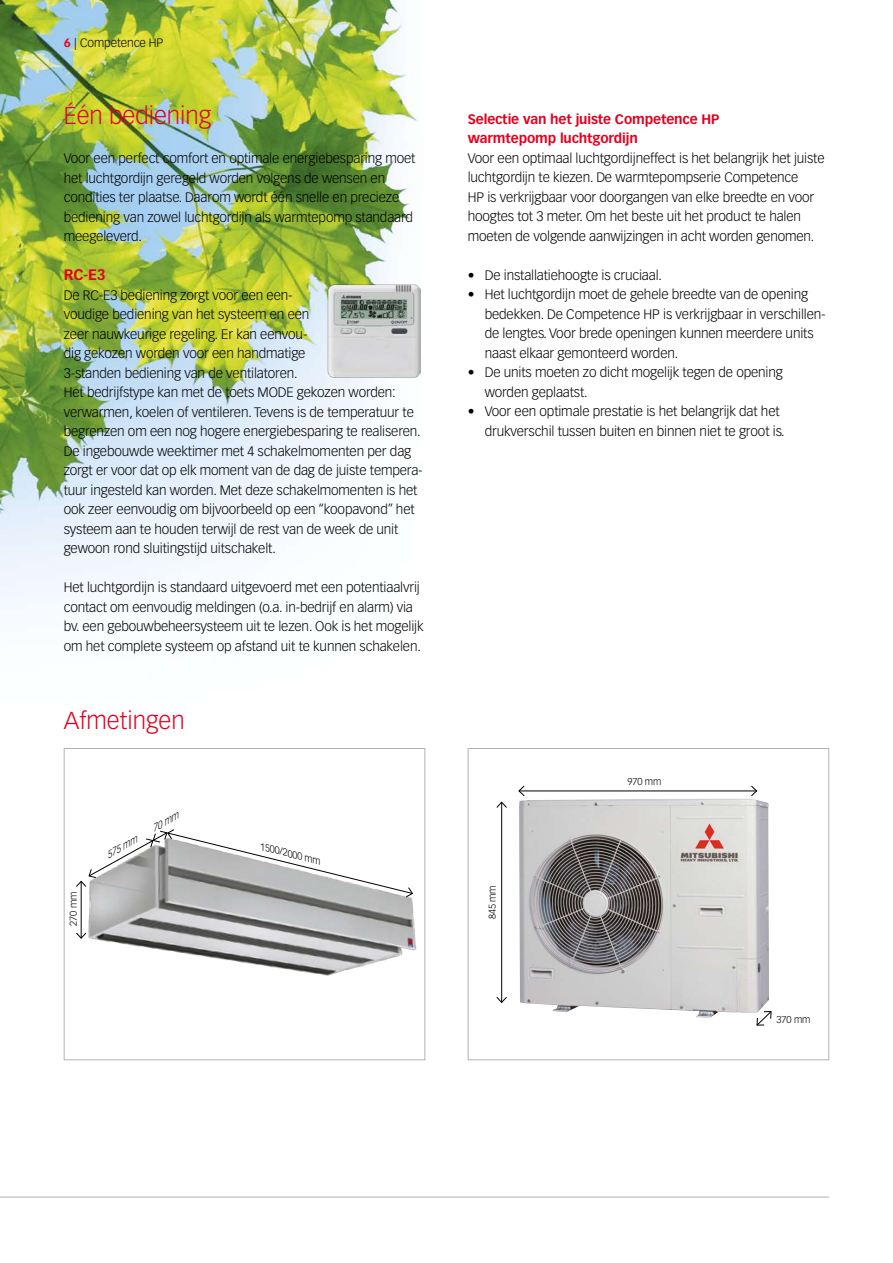
<style>
.page{position:relative;width:893px;height:1263px;background:#fff}
.page>*{position:absolute;margin:0;border:0;box-sizing:border-box;transform-origin:0 0}
.t1{font:300 24px "Vectora LT Std";color:#e3001e}
.t2{font:700 15px "Vectora LT Std";color:#e3001e}
.t3{font:300 13.5px/19.5px "Vectora LT Std";letter-spacing:-.01em;color:#000}
.t4{font:700 13.5px/19.5px "Vectora LT Std";letter-spacing:-.01em;color:#e3001e}
.t5{font:300 12px "Vectora LT Std";letter-spacing:-.01em;color:#000}
.t6{font:300 9.75px "Vectora LT Std";letter-spacing:-.01em;color:#000}
.t7{font:italic 300 9.75px "Vectora LT Std";color:#000}
.s1{font-weight:700;color:#e3001e}
</style>
<div class="page">
<img style="left:0;top:0;width:468px;height:769px">
<div style="left:64px;top:748px;width:361px;height:312px;background:#fff;border:1px solid #b1b2b3"></div>
<div style="left:468px;top:748px;width:361px;height:312px;background:#fff;border:1px solid #b1b2b3"></div>
<hr style="left:0;top:1197px;width:829px;height:1px;background:#b1b2b3">
<img style="left:327px;top:284px;width:94px;height:94px">
<img style="left:88px;top:834px;width:336px;height:152px">
<hr style="left:81px;top:881px;width:1px;height:57px;background:#000">
<svg style="left:76px;top:932px;width:11px;height:7px"></svg>
<svg style="left:76px;top:829px;width:337px;height:69px"></svg>
<img style="left:519px;top:798px;width:250px;height:220px">
<hr style="left:501px;top:802px;width:1px;height:200px;background:#000">
<svg style="left:496px;top:996px;width:11px;height:7px"></svg>
<svg style="left:496px;top:801px;width:11px;height:8px"></svg>
<svg style="left:756px;top:1010px;width:16px;height:16px"></svg>
<hr style="left:519px;top:790px;width:238px;height:1px;background:#000">
<svg style="left:518px;top:785px;width:7px;height:11px"></svg>
<svg style="left:750px;top:785px;width:8px;height:11px"></svg>
<p class="t5" style="left:64px;top:36px;width:101px"><span class="s1">6</span> | Competence HP</p>
<h1 class="t1" style="left:64px;top:102px;width:149px">Één bediening</h1>
<p class="t3" style="left:64px;top:149px;width:353px">Voor een perfect comfort en optimale energiebesparing moet het luchtgordijn geregeld worden volgens de wensen en condities ter plaatse. Daarom wordt één snelle en precieze bediening van zowel luchtgordijn als warmtepomp standaard meegeleverd.</p>
<p class="t2" style="left:64px;top:266px;width:43px">RC-E3</p>
<p class="t3" style="left:64px;top:285px;width:360px">De RC-E3 bediening zorgt voor een een-<br>voudige bediening van het systeem en een<br>zeer nauwkeurige regeling. Er kan eenvou-<br>dig gekozen worden voor een handmatige<br>3-standen bediening van de ventilatoren.<br>Het bedrijfstype kan met de toets MODE gekozen worden: verwarmen, koelen of ventileren. Tevens is de temperatuur te begrenzen om een nog hogere energiebesparing te realiseren.<br>De ingebouwde weektimer met 4 schakelmomenten per dag zorgt er voor dat op elk moment van de dag de juiste tempera&shy;tuur ingesteld kan worden. Met deze schakelmomenten is het ook zeer eenvoudig om bijvoorbeeld op een “koopavond” het systeem aan te houden terwijl de rest van de week de unit gewoon rond sluitingstijd uitschakelt.</p>
<p class="t3" style="left:64px;top:578px;width:361px">Het luchtgordijn is standaard uitgevoerd met een potentiaalvrij contact om eenvoudig meldingen (o.a. in-bedrijf en alarm) via bv. een gebouwbeheersysteem uit te lezen. Ook is het mogelijk om het complete systeem op afstand uit te kunnen schakelen.</p>
<h1 class="t1" style="left:64px;top:706px;width:122px">Afmetingen</h1>
<p class="t7" style="left:104px;top:851px;width:35px;rotate:-29deg">575 mm</p>
<p class="t7" style="left:149px;top:824px;width:30px;rotate:-29deg">70 mm</p>
<p class="t7" style="left:262px;top:841px;width:64px;rotate:14deg">1500/2000 mm</p>
<p class="t4" style="left:468px;top:109px;width:253px">Selectie van het juiste Competence HP warmtepomp luchtgordijn</p>
<p class="t3" style="left:468px;top:149px;width:358px">Voor een optimaal luchtgordijneffect is het belangrijk het juiste luchtgordijn te kiezen. De warmtepompserie Competence<br>HP is verkrijgbaar voor doorgangen van elke breedte en voor hoogtes tot 3 meter. Om het beste uit het product te halen moeten de volgende aanwijzingen in acht worden genomen.</p>
<p class="t3" style="left:468px;top:266px;width:196px">• De installatiehoogte is cruciaal.</p>
<p class="t3" style="left:485px;top:285px;width:342px;text-indent:-17px">• Het luchtgordijn moet de gehele breedte van de opening bedekken. De Competence HP is verkrijgbaar in verschillen&shy;de lengtes. Voor brede openingen kunnen meerdere units naast elkaar gemonteerd worden.</p>
<p class="t3" style="left:485px;top:363px;width:300px;text-indent:-17px">• De units moeten zo dicht mogelijk tegen de opening worden geplaatst.</p>
<p class="t3" style="left:485px;top:402px;width:301px;text-indent:-17px">• Voor een optimale prestatie is het belangrijk dat het drukverschil tussen buiten en binnen niet te groot is.</p>
<p class="t6" style="left:627px;top:776px;width:35px">970 mm</p>
<p class="t6" style="left:68px;top:926px;width:35px;rotate:-90deg">270 mm</p>
<p class="t6" style="left:487px;top:919px;width:35px;rotate:-90deg">845 mm</p>
<p class="t6" style="left:777px;top:1013px;width:35px">370 mm</p>
</div>
